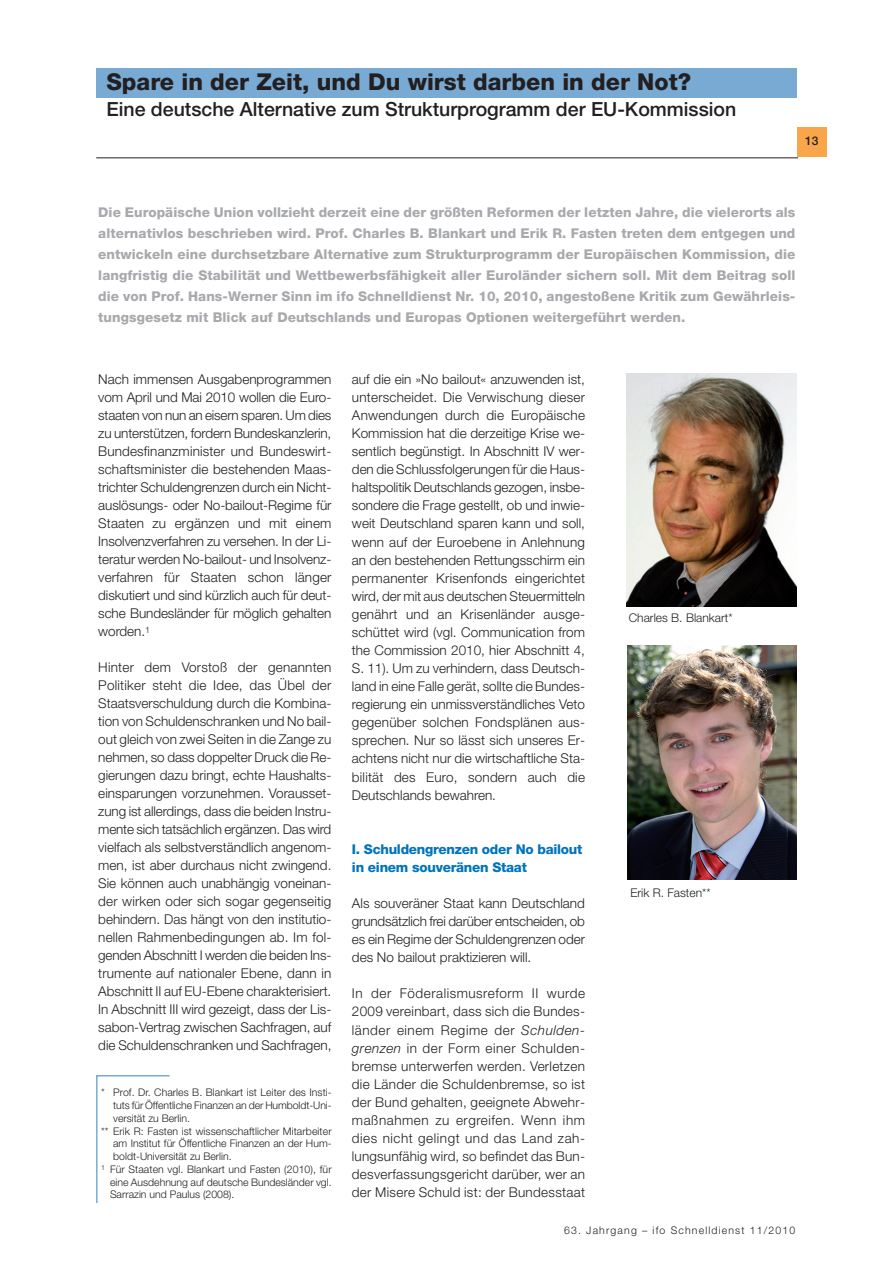
<style>
.page{position:relative;width:893px;height:1263px;background:#fff}
.page>*{position:absolute;margin:0;border:0;box-sizing:border-box;transform-origin:0 0}
.t1{font:800 23.25px "Helvetica Neue LT Std";color:#231f20}
.t2{font:500 19.5px "Helvetica Neue LT Std";color:#231f20}
.t3{font:300 13.5px/18px "Helvetica Neue LT Std";color:#231f20;text-align:justify}
.t4{font:800 13.5px/21px "Helvetica Neue LT Std";letter-spacing:.005em;color:#a8a9ad;text-align:justify}
.t5{font:800 13.5px/18px "Helvetica Neue LT Std";letter-spacing:-.02em;color:#0074bc}
.t6{font:300 12px "Helvetica Neue LT Std";color:#231f20}
.t7{font:500 12px "Helvetica Neue LT Std";color:#231f20}
.t8{font:300 10.5px "Helvetica Neue LT Std";color:#231f20}
.t9{font:300 10.5px "Helvetica Neue LT Std";letter-spacing:.11em;color:#231f20}
.s1{font-style:italic}
</style>
<div class="page">
<hr style="left:96px;top:157px;width:702px;height:1px;background:#231f20">
<div style="left:796px;top:128px;width:30px;height:29px;background:#f9a64a"></div>
<div style="left:97px;top:68px;width:699px;height:30px;background:#79aad4"></div>
<svg style="left:96px;top:1075px;width:74px;height:128px"></svg>
<img style="left:626px;top:373px;width:170px;height:234px">
<img style="left:627px;top:646px;width:169px;height:234px">
<h1 class="t1" style="left:106px;top:73px;width:586px">Spare in der Zeit, und Du wirst darben in der Not?</h1>
<h2 class="t2" style="left:106px;top:102px;width:631px">Eine deutsche Alternative zum Strukturprogramm der EU-Kommission</h2>
<p class="t7" style="left:805px;top:136px;width:15px">13</p>
<p class="t4" style="left:98px;top:203px;width:698px">Die Europäische Union vollzieht derzeit eine der größten Reformen der letzten Jahre, die vielerorts als alternativlos beschrieben wird. Prof. Charles B. Blankart und Erik R. Fasten treten dem entgegen und entwickeln eine durchsetzbare Alternative zum Strukturprogramm der Europäischen Kommission, die langfristig die Stabilität und Wettbewerbsfähigkeit aller Euroländer sichern soll. Mit dem Beitrag soll die von Prof. Hans-Werner Sinn im ifo Schnelldienst Nr. 10, 2010, angestoßene Kritik zum Gewährleis&shy;tungsgesetz mit Blick auf Deutschlands und Europas Optionen weitergeführt werden.</p>
<p class="t3" style="left:98px;top:371px;width:235px">Nach immensen Ausgabenprogrammen vom April und Mai 2010 wollen die Euro&shy;staaten von nun an eisern sparen. Um dies zu unterstützen, fordern Bundeskanzlerin, Bundesfinanzminister und Bundeswirt&shy;schaftsminister die bestehenden Maas&shy;trichter Schuldengrenzen durch ein Nicht&shy;auslösungs- oder No-bailout-Regime für Staaten zu ergänzen und mit einem Insolvenzverfahren zu versehen. In der Li&shy;teratur werden No-bailout- und Insolvenz&shy;verfahren für Staaten schon länger diskutiert und sind kürzlich auch für deut&shy;sche Bundesländer für möglich gehalten worden.<sup>1</sup></p>
<p class="t3" style="left:98px;top:659px;width:235px">Hinter dem Vorstoß der genannten Politiker steht die Idee, das Übel der Staatsverschuldung durch die Kombina&shy;tion von Schuldenschranken und No bail&shy;out gleich von zwei Seiten in die Zange zu nehmen, so dass doppelter Druck die Re&shy;gierungen dazu bringt, echte Haushalts&shy;einsparungen vorzunehmen. Vorausset&shy;zung ist allerdings, dass die beiden Instru&shy;mente sich tatsächlich ergänzen. Das wird vielfach als selbstverständlich angenom&shy;men, ist aber durchaus nicht zwingend.<br>Sie können auch unabhängig voneinan&shy;der wirken oder sich sogar gegenseitig behindern. Das hängt von den institutio&shy;nellen Rahmenbedingungen ab. Im fol&shy;genden Abschnitt I werden die beiden Ins&shy;trumente auf nationaler Ebene, dann in Abschnitt II auf EU-Ebene charakterisiert.<br>In Abschnitt III wird gezeigt, dass der Lis&shy;sabon-Vertrag zwischen Sachfragen, auf die Schuldenschranken und Sachfragen,</p>
<p class="t8" style="left:101px;top:1089px;width:232px">* Prof. Dr. Charles B. Blankart ist Leiter des Insti-</p>
<p class="t8" style="left:113px;top:1102px;width:220px">tuts für Öffentliche Finanzen an der Humboldt-Uni-</p>
<p class="t8" style="left:113px;top:1114px;width:78px">versität zu Berlin.</p>
<p class="t8" style="left:101px;top:1127px;width:232px">** Erik R: Fasten ist wissenschaftlicher Mitarbeiter</p>
<p class="t8" style="left:113px;top:1140px;width:220px">am Institut für Öffentliche Finanzen an der Hum-</p>
<p class="t8" style="left:113px;top:1153px;width:120px">boldt-Universität zu Berlin.</p>
<p class="t8" style="left:101px;top:1165px;width:232px"><sup>1</sup> Für Staaten vgl. Blankart und Fasten (2010), für</p>
<p class="t8" style="left:110px;top:1178px;width:223px">eine Ausdehnung auf deutsche Bundesländer vgl.</p>
<p class="t8" style="left:110px;top:1191px;width:126px">Sarrazin und Paulus (2008).</p>
<p class="t3" style="left:352px;top:371px;width:235px">auf die ein »No bailout« anzuwenden ist, unterscheidet. Die Verwischung dieser Anwendungen durch die Europäische Kommission hat die derzeitige Krise we&shy;sentlich begünstigt. In Abschnitt IV wer&shy;den die Schlussfolgerungen für die Haus&shy;haltspolitik Deutschlands gezogen, insbe&shy;sondere die Frage gestellt, ob und inwie&shy;weit Deutschland sparen kann und soll, wenn auf der Euroebene in Anlehnung an den bestehenden Rettungsschirm ein permanenter Krisenfonds eingerichtet wird, der mit aus deutschen Steuermitteln genährt und an Krisenländer ausge&shy;schüttet wird (vgl. Communication from the Commission 2010, hier Abschnitt 4, S. 11). Um zu verhindern, dass Deutsch&shy;land in eine Falle gerät, sollte die Bundes&shy;regierung ein unmissverständliches Veto gegenüber solchen Fondsplänen aus&shy;sprechen. Nur so lässt sich unseres Er&shy;achtens nicht nur die wirtschaftliche Sta&shy;bilität des Euro, sondern auch die Deutschlands bewahren.</p>
<p class="t5" style="left:352px;top:841px;width:232px">I. Schuldengrenzen oder No bailout in einem souveränen Staat</p>
<p class="t3" style="left:352px;top:896px;width:235px">Als souveräner Staat kann Deutschland grundsätzlich frei darüber entscheiden, ob es ein Regime der Schuldengrenzen oder des No bailout praktizieren will.</p>
<p class="t3" style="left:352px;top:986px;width:234px">In der Föderalismusreform II wurde 2009 vereinbart, dass sich die Bundes&shy;länder einem Regime der <span class="s1">Schulden&shy;grenzen</span> in der Form einer Schulden&shy;bremse unterwerfen werden. Verletzen die Länder die Schuldenbremse, so ist der Bund gehalten, geeignete Abwehr&shy;maßnahmen zu ergreifen. Wenn ihm dies nicht gelingt und das Land zah&shy;lungsunfähig wird, so befindet das Bun&shy;desverfassungsgericht darüber, wer an der Misere Schuld ist: der Bundesstaat</p>
<p class="t6" style="left:628px;top:614px;width:105px">Charles B. Blankart*</p>
<p class="t6" style="left:630px;top:888px;width:82px">Erik R. Fasten**</p>
<p class="t9" style="left:564px;top:1227px;width:233px">63. Jahrgang – ifo Schnelldienst 11/2010</p>
</div>
